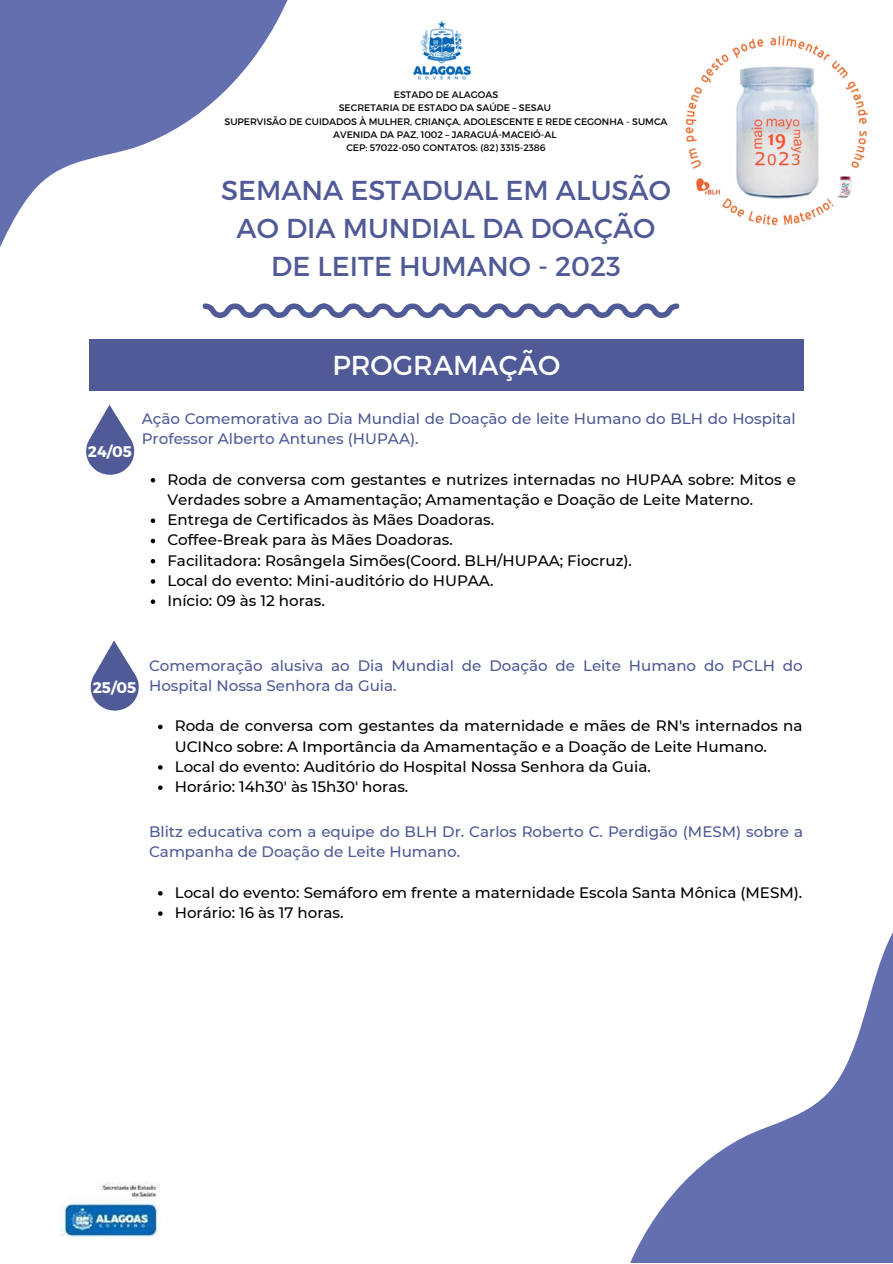
<style>
.page{position:relative;width:893px;height:1264px;background:#fff}
.page>*{position:absolute;margin:0;border:0;box-sizing:border-box;transform-origin:0 0}
.t1{font:27.3px/38.2px "Montserrat";color:#4f5a96;text-align:center}
.t2{font:27.3px "Montserrat";color:#fff}
.t3{font:700 15.3px "Montserrat";color:#fff}
.t4{font:500 15.15px/20.2px "Montserrat";color:#000}
.t5{font:500 15.15px/20.2px "Montserrat";color:#4f5a96}
.t6{font:9.45px "Montserrat";color:#000}
</style>
<div class="page">
<svg style="left:0;top:0;width:288px;height:247px;fill:#636faf"></svg>
<svg style="left:202px;top:303px;width:478px;height:15px"></svg>
<div style="left:89px;top:339px;width:714px;height:51px;background:#4f5a96"></div>
<img style="left:413px;top:21px;width:58px;height:59px">
<img style="left:61px;top:1182px;width:100px;height:54px">
<img style="left:685px;top:35px;width:183px;height:191px">
<svg style="left:151px;top:478px;width:4px;height:4px"></svg>
<svg style="left:151px;top:518px;width:4px;height:5px"></svg>
<svg style="left:151px;top:538px;width:4px;height:5px"></svg>
<svg style="left:151px;top:559px;width:4px;height:4px"></svg>
<svg style="left:151px;top:579px;width:4px;height:4px"></svg>
<svg style="left:151px;top:599px;width:4px;height:5px"></svg>
<svg style="left:86px;top:404px;width:49px;height:71px"></svg>
<svg style="left:630px;top:934px;width:262px;height:328px"></svg>
<svg style="left:90px;top:640px;width:49px;height:71px"></svg>
<svg style="left:158px;top:724px;width:4px;height:5px"></svg>
<svg style="left:158px;top:765px;width:4px;height:4px"></svg>
<svg style="left:158px;top:785px;width:4px;height:5px"></svg>
<svg style="left:158px;top:891px;width:4px;height:4px"></svg>
<svg style="left:158px;top:911px;width:4px;height:4px"></svg>
<p class="t6" style="left:394px;top:89px;width:106px">ESTADO DE ALAGOAS</p>
<p class="t6" style="left:339px;top:102px;width:214px">SECRETARIA DE ESTADO DA SAÚDE – SESAU</p>
<p class="t6" style="left:224px;top:115px;width:444px">SUPERVISÃO DE CUIDADOS À MULHER, CRIANÇA, ADOLESCENTE E REDE CEGONHA - SUMCA</p>
<p class="t6" style="left:333px;top:128px;width:225px">AVENIDA DA PAZ, 1002 – JARAGUÁ-MACEIÓ-AL</p>
<p class="t6" style="left:346px;top:141px;width:201px">CEP: 57022-050 CONTATOS: (82) 3315-2386</p>
<p class="t1" style="left:221px;top:170px;width:451px">SEMANA ESTADUAL EM ALUSÃO<br>AO DIA MUNDIAL DA DOAÇÃO<br>DE LEITE HUMANO - 2023</p>
<p class="t2" style="left:332px;top:348px;width:229px">PROGRAMAÇÃO</p>
<p class="t3" style="left:88px;top:441px;width:46px">24/05</p>
<p class="t5" style="left:142px;top:408px;width:655px">Ação Comemorativa ao Dia Mundial de Doação de leite Humano do BLH do Hospital<br>Professor Alberto Antunes (HUPAA).</p>
<p class="t4" style="left:167px;top:469px;width:630px">Roda de conversa com gestantes e nutrizes internadas no HUPAA sobre: Mitos e<br>Verdades sobre a Amamentação; Amamentação e Doação de Leite Materno.</p>
<p class="t4" style="left:167px;top:509px;width:328px">Entrega de Certificados às Mães Doadoras.</p>
<p class="t4" style="left:167px;top:530px;width:287px">Coffee-Break para às Mães Doadoras.</p>
<p class="t4" style="left:167px;top:550px;width:466px">Facilitadora: Rosângela Simões(Coord. BLH/HUPAA; Fiocruz).</p>
<p class="t4" style="left:167px;top:570px;width:327px">Local do evento: Mini-auditório do HUPAA.</p>
<p class="t4" style="left:167px;top:590px;width:159px">Início: 09 às 12 horas.</p>
<p class="t3" style="left:93px;top:677px;width:45px">25/05</p>
<p class="t5" style="left:149px;top:655px;width:655px">Comemoração alusiva ao Dia Mundial de Doação de Leite Humano do PCLH do<br>Hospital Nossa Senhora da Guia.</p>
<p class="t4" style="left:175px;top:716px;width:629px">Roda de conversa com gestantes da maternidade e mães de RN's internados na<br>UCINco sobre: A Importância da Amamentação e a Doação de Leite Humano.</p>
<p class="t4" style="left:175px;top:756px;width:477px">Local do evento: Auditório do Hospital Nossa Senhora da Guia.</p>
<p class="t4" style="left:175px;top:776px;width:235px">Horário: 14h30' às 15h30' horas.</p>
<p class="t5" style="left:149px;top:821px;width:655px">Blitz educativa com a equipe do BLH Dr. Carlos Roberto C. Perdigão (MESM) sobre a<br>Campanha de Doação de Leite Humano.</p>
<p class="t4" style="left:175px;top:882px;width:629px">Local do evento: Semáforo em frente a maternidade Escola Santa Mônica (MESM).</p>
<p class="t4" style="left:175px;top:902px;width:170px">Horário: 16 às 17 horas.</p>
</div>
